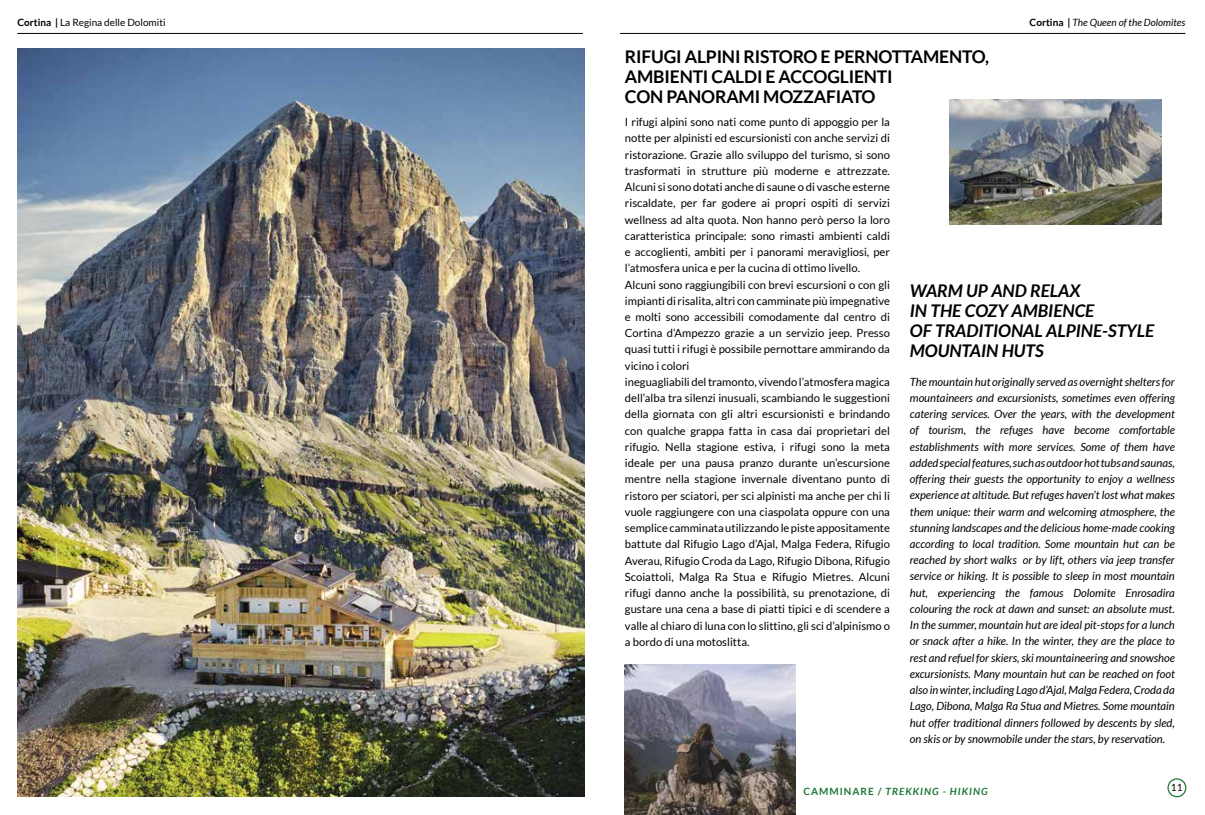
<style>
.page{position:relative;width:1205px;height:815px;background:#fff}
.page>*{position:absolute;margin:0;border:0;box-sizing:border-box;transform-origin:0 0}
.t1{font:700 17.5px/20px "Lato";letter-spacing:-.01em;color:#000}
.t2{font:italic 700 17.5px/20px "Lato";color:#000}
.t3{font:11.25px/16.2px "Lato";color:#000}
.t4{font:italic 11.25px/16.2px "Lato";color:#000;text-align:justify}
.t5{font:10px "Lato";color:#000}
.t6{font:italic 10px "Lato";color:#000}
.t7{font:italic 700 10px "Lato";letter-spacing:.1em;color:#1c7735}
.s1{font-weight:700}
.s2{font-weight:700;font-style:normal}
.s3{font-style:normal}
</style>
<div class="page">
<div style="left:1167px;top:778px;width:19px;height:19px;border:1px solid #1c7735;border-radius:50%"></div>
<hr style="left:17px;top:33px;width:566px;height:1px;background:#000">
<hr style="left:620px;top:33px;width:565px;height:1px;background:#000">
<img style="left:17px;top:49px;width:568px;height:748px">
<img style="left:949px;top:99px;width:212px;height:126px">
<img style="left:625px;top:664px;width:170px;height:151px">
<p class="t5" style="left:17px;top:17px;width:150px"><span class="s1">Cortina |</span> La Regina delle Dolomiti</p>
<p class="t6" style="left:1029px;top:17px;width:157px"><span class="s2">Cortina |</span> The Queen of the Dolomites</p>
<h1 class="t1" style="left:625px;top:46px;width:366px">RIFUGI ALPINI RISTORO E PERNOTTAMENTO,<br>AMBIENTI CALDI E ACCOGLIENTI<br>CON PANORAMI MOZZAFIATO</h1>
<p class="t3" style="left:625px;top:114px;width:267px">I rifugi alpini sono nati come punto di appoggio per la notte per alpinisti ed escursionisti con anche servizi di ristorazione. Grazie allo sviluppo del turismo, si sono trasformati in strutture più moderne e attrezzate.<br>Alcuni si sono dotati anche di saune o di vasche esterne riscaldate, per far godere ai propri ospiti di servizi wellness ad alta quota. Non hanno però perso la loro caratteristica principale: sono rimasti ambienti caldi e accoglienti, ambiti per i panorami meravigliosi, per l’atmosfera unica e per la cucina di ottimo livello.<br>Alcuni sono raggiungibili con brevi escursioni o con gli impianti di risalita, altri con camminate più impegnative e molti sono accessibili comodamente dal centro di Cortina d’Ampezzo grazie a un servizio jeep. Presso quasi tutti i rifugi è possibile pernottare ammirando da vicino i colori<br>ineguagliabili del tramonto, vivendo l’atmosfera magica dell’alba tra silenzi inusuali, scambiando le suggestioni della giornata con gli altri escursionisti e brindando con qualche grappa fatta in casa dai proprietari del rifugio. Nella stagione estiva, i rifugi sono la meta ideale per una pausa pranzo durante un’escursione mentre nella stagione invernale diventano punto di ristoro per sciatori, per sci alpinisti ma anche per chi li vuole raggiungere con una ciaspolata oppure con una semplice camminata utilizzando le piste appositamente battute dal Rifugio Lago d’Ajal, Malga Federa, Rifugio Averau, Rifugio Croda da Lago, Rifugio Dibona, Rifugio Scoiattoli, Malga Ra Stua e Rifugio Mietres. Alcuni rifugi danno anche la possibilità, su prenotazione, di gustare una cena a base di piatti tipici e di scendere a valle al chiaro di luna con lo slittino, gli sci d’alpinismo o a bordo di una motoslitta.</p>
<h1 class="t2" style="left:910px;top:281px;width:246px">WARM UP AND RELAX<br>IN THE COZY AMBIENCE<br>OF TRADITIONAL ALPINE-STYLE<br>MOUNTAIN HUTS</h1>
<p class="t4" style="left:910px;top:374px;width:267px">The mountain hut originally served as overnight shelters for mountaineers and excursionists, sometimes even offering catering services. Over the years, with the development of tourism, the refuges have become comfortable establishments with more services. Some of them have added special features, such as outdoor hot tubs and saunas, offering their guests the opportunity to enjoy a wellness experience at altitude. But refuges haven’t lost what makes them unique: their warm and welcoming atmosphere, the stunning landscapes and the delicious home-made cooking according to local tradition. Some mountain hut can be reached by short walks or by lift, others via jeep transfer service or hiking. It is possible to sleep in most mountain hut, experiencing the famous Dolomite Enrosadira colouring the rock at dawn and sunset: an absolute must.<br>In the summer, mountain hut are ideal pit-stops for a lunch or snack after a hike. In the winter, they are the place to rest and refuel for skiers, ski mountaineering and snowshoe excursionists. Many mountain hut can be reached on foot also in winter, including Lago d’Ajal, Malga Federa, Croda da Lago, Dibona, Malga Ra Stua and Mietres. Some mountain hut offer traditional dinners followed by descents by sled, on skis or by snowmobile under the stars, by reservation.</p>
<p class="t7" style="left:803px;top:786px;width:186px"><span class="s3">CAMMINARE /</span> TREKKING - HIKING</p>
<p class="t5" style="left:1171px;top:782px;width:13px">11</p>
</div>
